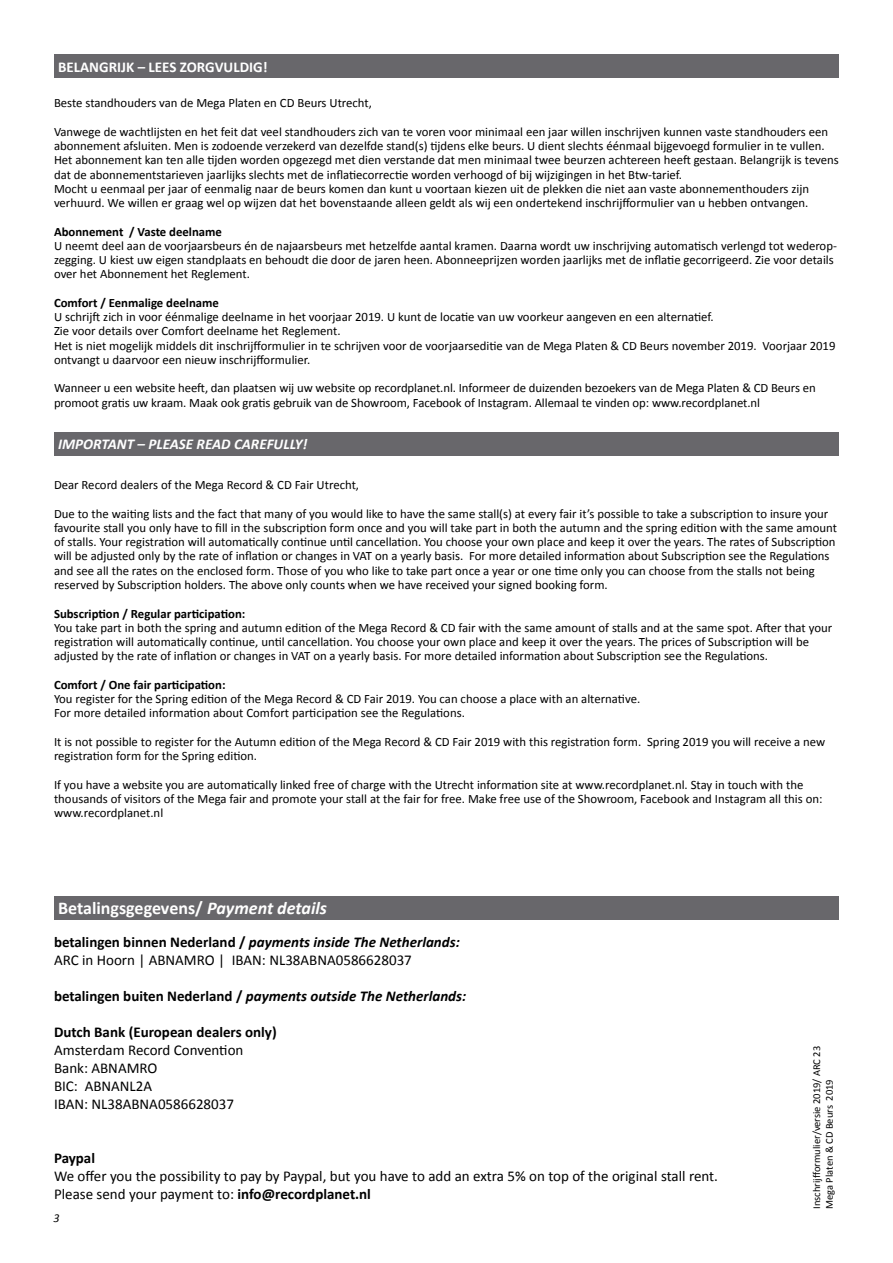
<style>
.page{position:relative;width:893px;height:1263px;background:#fff}
.page>*{position:absolute;margin:0;border:0;box-sizing:border-box;transform-origin:0 0}
.t1{font:700 18px "Calibri";color:#fff}
.t2{font:15px/18px "Calibri";color:#000}
.t3{font:italic 700 15px "Calibri";color:#000}
.t4{font:700 15px "Calibri";color:#000}
.t5{font:italic 700 15px "Calibri";color:#fff}
.t6{font:700 15px "Calibri";color:#fff}
.t7{font:12.75px/14.2px "Calibri";color:#000}
.t8{font:700 12.75px "Calibri";color:#000}
.t9{font:italic 12px "Calibri";color:#000}
.t10{font:10.5px/12.6px "Calibri";color:#000}
.s1{font-style:italic}
.s2{font-weight:700}
.s3{font-weight:700;font-style:italic}
.s4{font-style:normal}
</style>
<div class="page">
<div style="left:54px;top:896px;width:785px;height:24px;background:#68676b"></div>
<div style="left:54px;top:432px;width:785px;height:23px;background:#68676b"></div>
<div style="left:54px;top:54px;width:785px;height:24px;background:#68676b"></div>
<p class="t6" style="left:58px;top:57px;width:211px">BELANGRIJK – LEES ZORGVULDIG!</p>
<p class="t7" style="left:54px;top:96px;width:319px">Beste standhouders van de Mega Platen en CD Beurs Utrecht,</p>
<p class="t7" style="left:54px;top:125px;width:786px">Vanwege de wachtlijsten en het feit dat veel standhouders zich van te voren voor minimaal een jaar willen inschrijven kunnen vaste standhouders een abonnement afsluiten. Men is zodoende verzekerd van dezelfde stand(s) tijdens elke beurs. U dient slechts éénmaal bijgevoegd formulier in te vullen.<br>Het abonnement kan ten alle tijden worden opgezegd met dien verstande dat men minimaal twee beurzen achtereen heeft gestaan. Belangrijk is tevens dat de abonnementstarieven jaarlijks slechts met de inflatiecorrectie worden verhoogd of bij wijzigingen in het Btw-tarief.<br>Mocht u eenmaal per jaar of eenmalig naar de beurs komen dan kunt u voortaan kiezen uit de plekken die niet aan vaste abonnementhouders zijn verhuurd. We willen er graag wel op wijzen dat het bovenstaande alleen geldt als wij een ondertekend inschrijfformulier van u hebben ontvangen.</p>
<p class="t8" style="left:54px;top:223px;width:169px">Abonnement / Vaste deelname</p>
<p class="t7" style="left:54px;top:239px;width:784px">U neemt deel aan de voorjaarsbeurs én de najaarsbeurs met hetzelfde aantal kramen. Daarna wordt uw inschrijving automatisch verlengd tot wederop&shy;zegging. U kiest uw eigen standplaats en behoudt die door de jaren heen. Abonneeprijzen worden jaarlijks met de inflatie gecorrigeerd. Zie voor details over het Abonnement het Reglement.</p>
<p class="t8" style="left:54px;top:295px;width:166px">Comfort / Eenmalige deelname</p>
<p class="t7" style="left:54px;top:310px;width:783px">U schrijft zich in voor éénmalige deelname in het voorjaar 2019. U kunt de locatie van uw voorkeur aangeven en een alternatief.<br>Zie voor details over Comfort deelname het Reglement.<br>Het is niet mogelijk middels dit inschrijfformulier in te schrijven voor de voorjaarseditie van de Mega Platen &amp; CD Beurs november 2019. Voorjaar 2019 ontvangt u daarvoor een nieuw inschrijfformulier.</p>
<p class="t7" style="left:54px;top:381px;width:763px">Wanneer u een website heeft, dan plaatsen wij uw website op recordplanet.nl. Informeer de duizenden bezoekers van de Mega Platen &amp; CD Beurs en promoot gratis uw kraam. Maak ook gratis gebruik van de Showroom, Facebook of Instagram. Allemaal te vinden op: www.recordplanet.nl</p>
<p class="t5" style="left:58px;top:435px;width:251px">IMPORTANT – PLEASE READ CAREFULLY!</p>
<p class="t7" style="left:54px;top:478px;width:307px">Dear Record dealers of the Mega Record &amp; CD Fair Utrecht,</p>
<p class="t7" style="left:54px;top:506px;width:785px">Due to the waiting lists and the fact that many of you would like to have the same stall(s) at every fair it’s possible to take a subscription to insure your favourite stall you only have to fill in the subscription form once and you will take part in both the autumn and the spring edition with the same amount of stalls. Your registration will automatically continue until cancellation. You choose your own place and keep it over the years. The rates of Subscription will be adjusted only by the rate of inflation or changes in VAT on a yearly basis. For more detailed information about Subscription see the Regulations and see all the rates on the enclosed form. Those of you who like to take part once a year or one time only you can choose from the stalls not being reserved by Subscription holders. The above only counts when we have received your signed booking form.</p>
<p class="t8" style="left:54px;top:605px;width:193px">Subscription / Regular participation:</p>
<p class="t7" style="left:54px;top:620px;width:780px">You take part in both the spring and autumn edition of the Mega Record &amp; CD fair with the same amount of stalls and at the same spot. After that your registration will automatically continue, until cancellation. You choose your own place and keep it over the years. The prices of Subscription will be adjusted by the rate of inflation or changes in VAT on a yearly basis. For more detailed information about Subscription see the Regulations.</p>
<p class="t8" style="left:54px;top:676px;width:173px">Comfort / One fair participation:</p>
<p class="t7" style="left:54px;top:692px;width:588px">You register for the Spring edition of the Mega Record &amp; CD Fair 2019. You can choose a place with an alternative.<br>For more detailed information about Comfort participation see the Regulations.</p>
<p class="t7" style="left:54px;top:734px;width:773px">It is not possible to register for the Autumn edition of the Mega Record &amp; CD Fair 2019 with this registration form. Spring 2019 you will receive a new registration form for the Spring edition.</p>
<p class="t7" style="left:54px;top:777px;width:770px">If you have a website you are automatically linked free of charge with the Utrecht information site at www.recordplanet.nl. Stay in touch with the thousands of visitors of the Mega fair and promote your stall at the fair for free. Make free use of the Showroom, Facebook and Instagram all this on: www.recordplanet.nl</p>
<h1 class="t1" style="left:58px;top:896px;width:270px">Betalingsgegevens/ <span class="s1">Payment details</span></h1>
<p class="t2" style="left:54px;top:933px;width:407px"><span class="s2">betalingen binnen Nederland /</span> <span class="s3">payments inside The Netherlands:<br></span>ARC in Hoorn | ABNAMRO | IBAN: NL38ABNA0586628037</p>
<p class="t3" style="left:54px;top:986px;width:414px"><span class="s4">betalingen buiten Nederland /</span> payments outside The Netherlands:</p>
<p class="t4" style="left:54px;top:1022px;width:224px">Dutch Bank (European dealers only)</p>
<p class="t2" style="left:54px;top:1041px;width:191px">Amsterdam Record Convention<br>Bank: ABNAMRO<br>BIC: ABNANL2A<br>IBAN: NL38ABNA0586628037</p>
<p class="t4" style="left:54px;top:1148px;width:43px">Paypal</p>
<p class="t2" style="left:54px;top:1167px;width:666px">We offer you the possibility to pay by Paypal, but you have to add an extra 5% on top of the original stall rent.<br>Please send your payment to: <span class="s2">info@recordplanet.nl</span></p>
<p class="t9" style="left:54px;top:1209px;width:8px">3</p>
<p class="t10" style="left:810px;top:1209px;width:165px;rotate:-90deg">Inschrijfformulier/versie 2019/ ARC 23<br>Mega Platen &amp; CD Beurs 2019</p>
</div>
